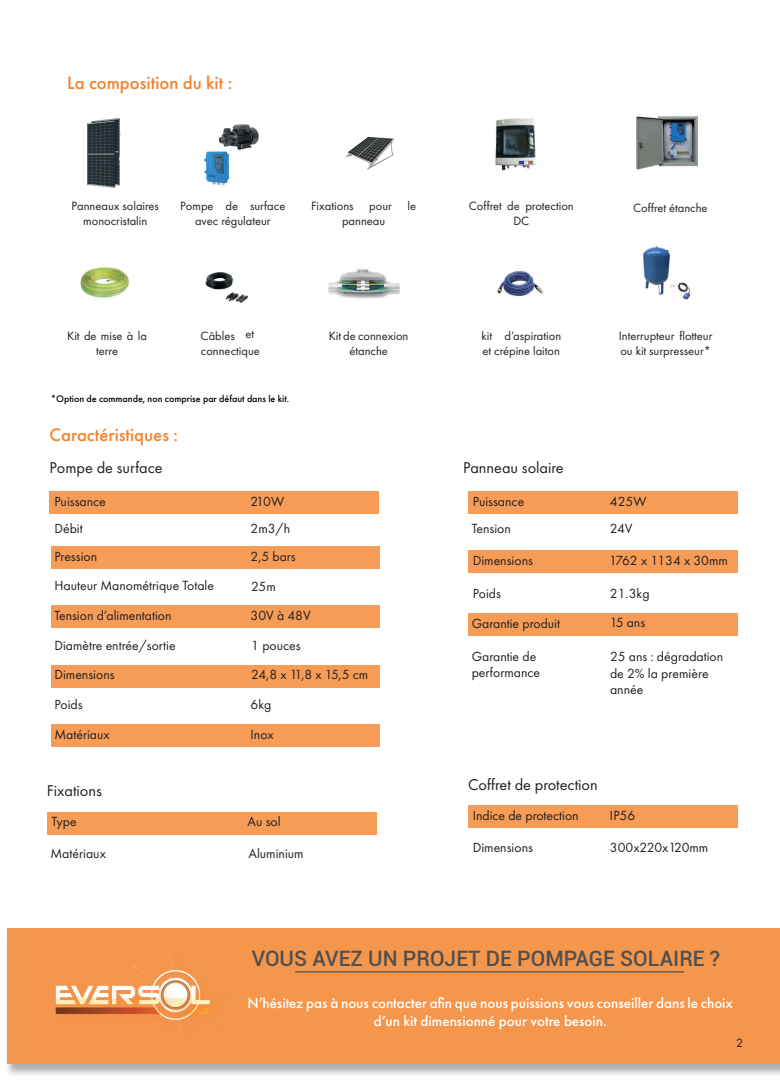
<style>
.page{position:relative;width:780px;height:1088px;background:#fff}
.page>*{position:absolute;margin:0;border:0;box-sizing:border-box;transform-origin:0 0}
.t1{font:500 21.25px "Roboto";color:#50504f}
.t2{font:500 18.75px "Futura PT";color:#f4822b}
.t3{font:16.25px "Futura PT";color:#231f20}
.t4{font:500 15px/18px "Futura PT";color:#fff;text-align:center}
.t5{font:13.75px/16.5px "Futura PT";color:#231f20}
.t6{font:12.5px/15px "Futura PT";color:#231f20;text-align:center}
.t7{font:500 10px "Futura PT";color:#000}
</style>
<div class="page">
<img style="left:495px;top:118px;width:41px;height:53px">
<img style="left:636px;top:116px;width:61px;height:54px">
<img style="left:80px;top:267px;width:48px;height:31px">
<img style="left:205px;top:272px;width:43px;height:31px">
<img style="left:328px;top:269px;width:72px;height:30px">
<img style="left:643px;top:246px;width:48px;height:54px">
<img style="left:345px;top:136px;width:49px;height:34px">
<img style="left:88px;top:118px;width:33px;height:70px">
<img style="left:204px;top:125px;width:55px;height:60px">
<img style="left:497px;top:271px;width:47px;height:26px">
<div style="left:4px;top:929px;width:776px;height:149px;background:#231f20;opacity:.44"></div>
<div style="left:7px;top:928px;width:773px;height:136px;background:#f5964d"></div>
<img style="left:55px;top:943px;width:177px;height:97px">
<div style="left:51px;top:724px;width:328px;height:23px;background:#f69c57"></div>
<div style="left:51px;top:665px;width:328px;height:22px;background:#f69c57"></div>
<div style="left:51px;top:605px;width:328px;height:23px;background:#f69c57"></div>
<div style="left:51px;top:546px;width:328px;height:23px;background:#f69c57"></div>
<div style="left:50px;top:491px;width:329px;height:23px;background:#f69c57"></div>
<div style="left:468px;top:491px;width:269px;height:23px;background:#f69c57"></div>
<div style="left:468px;top:550px;width:269px;height:23px;background:#f69c57"></div>
<div style="left:468px;top:613px;width:269px;height:23px;background:#f69c57"></div>
<div style="left:47px;top:812px;width:329px;height:22px;background:#f69c57"></div>
<div style="left:468px;top:805px;width:269px;height:23px;background:#f69c57"></div>
<hr style="left:295px;top:971px;width:389px;height:1px;background:#50504f">
<h2 class="t2" style="left:67px;top:72px;width:166px">La composition du kit :</h2>
<p class="t6" style="left:72px;top:199px;width:89px">Panneaux solaires monocristalin</p>
<p class="t6" style="left:180px;top:199px;width:106px">Pompe de surface avec régulateur</p>
<p class="t6" style="left:311px;top:199px;width:44px">Fixations</p>
<p class="t6" style="left:369px;top:199px;width:24px">pour</p>
<p class="t6" style="left:407px;top:199px;width:10px">le</p>
<p class="t6" style="left:342px;top:214px;width:45px">panneau</p>
<p class="t6" style="left:469px;top:199px;width:106px">Coffret de protection<br>DC</p>
<p class="t6" style="left:633px;top:200px;width:76px">Coffret étanche</p>
<p class="t6" style="left:67px;top:328px;width:81px">Kit de mise à la terre</p>
<p class="t6" style="left:201px;top:328px;width:61px;text-align:left">Câbles et connectique</p>
<p class="t6" style="left:329px;top:328px;width:81px">Kit de connexion étanche</p>
<p class="t6" style="left:481px;top:328px;width:81px;text-align:left">kit d’aspiration et crépine laiton</p>
<p class="t6" style="left:618px;top:328px;width:95px;text-align:left">Interrupteur flotteur ou kit surpresseur*</p>
<p class="t7" style="left:51px;top:393px;width:240px">*Option de commande, non comprise par défaut dans le kit.</p>
<h2 class="t2" style="left:50px;top:424px;width:130px">Caractéristiques :</h2>
<p class="t3" style="left:50px;top:458px;width:115px">Pompe de surface</p>
<p class="t5" style="left:54px;top:493px;width:53px">Puissance</p>
<p class="t5" style="left:250px;top:493px;width:35px">210W</p>
<p class="t5" style="left:54px;top:520px;width:30px">Débit</p>
<p class="t5" style="left:250px;top:520px;width:41px">2m3/h</p>
<p class="t5" style="left:54px;top:548px;width:44px">Pression</p>
<p class="t5" style="left:250px;top:548px;width:47px">2,5 bars</p>
<p class="t5" style="left:54px;top:577px;width:161px">Hauteur Manométrique Totale</p>
<p class="t5" style="left:251px;top:578px;width:26px">25m</p>
<p class="t5" style="left:54px;top:607px;width:119px">Tension d’alimentation</p>
<p class="t5" style="left:250px;top:607px;width:62px">30V à 48V</p>
<p class="t5" style="left:54px;top:637px;width:123px">Diamètre entrée/sortie</p>
<p class="t5" style="left:251px;top:637px;width:51px">1 pouces</p>
<p class="t5" style="left:54px;top:666px;width:62px">Dimensions</p>
<p class="t5" style="left:251px;top:666px;width:118px">24,8 x 11,8 x 15,5 cm</p>
<p class="t5" style="left:54px;top:696px;width:30px">Poids</p>
<p class="t5" style="left:250px;top:696px;width:22px">6kg</p>
<p class="t5" style="left:54px;top:726px;width:57px">Matériaux</p>
<p class="t5" style="left:250px;top:726px;width:25px">Inox</p>
<p class="t3" style="left:47px;top:781px;width:57px">Fixations</p>
<p class="t5" style="left:51px;top:813px;width:27px">Type</p>
<p class="t5" style="left:247px;top:813px;width:35px">Au sol</p>
<p class="t5" style="left:50px;top:845px;width:57px">Matériaux</p>
<p class="t5" style="left:248px;top:845px;width:57px">Aluminium</p>
<p class="t3" style="left:463px;top:458px;width:102px">Panneau solaire</p>
<p class="t5" style="left:472px;top:493px;width:53px">Puissance</p>
<p class="t5" style="left:610px;top:493px;width:38px">425W</p>
<p class="t5" style="left:471px;top:520px;width:41px">Tension</p>
<p class="t5" style="left:610px;top:520px;width:24px">24V</p>
<p class="t5" style="left:472px;top:552px;width:62px">Dimensions</p>
<p class="t5" style="left:609px;top:552px;width:120px">1762 x 1134 x 30mm</p>
<p class="t5" style="left:472px;top:585px;width:30px">Poids</p>
<p class="t5" style="left:610px;top:585px;width:41px">21.3kg</p>
<p class="t5" style="left:471px;top:615px;width:90px">Garantie produit</p>
<p class="t5" style="left:610px;top:614px;width:37px">15 ans</p>
<p class="t5" style="left:471px;top:648px;width:70px">Garantie de performance</p>
<p class="t5" style="left:610px;top:648px;width:115px">25 ans : dégradation de 2% la première année</p>
<p class="t3" style="left:468px;top:775px;width:131px">Coffret de protection</p>
<p class="t5" style="left:472px;top:807px;width:107px">Indice de protection</p>
<p class="t5" style="left:610px;top:807px;width:27px">IP56</p>
<p class="t5" style="left:472px;top:839px;width:62px">Dimensions</p>
<p class="t5" style="left:610px;top:839px;width:100px">300x220x120mm</p>
<h1 class="t1" style="left:252px;top:943px;width:470px">VOUS AVEZ UN PROJET DE POMPAGE SOLAIRE ?</h1>
<p class="t4" style="left:247px;top:994px;width:487px">N’hésitez pas à nous contacter afin que nous puissions vous conseiller dans le choix d’un kit dimensionné pour votre besoin.</p>
<p class="t6" style="left:736px;top:1035px;width:9px">2</p>
</div>
